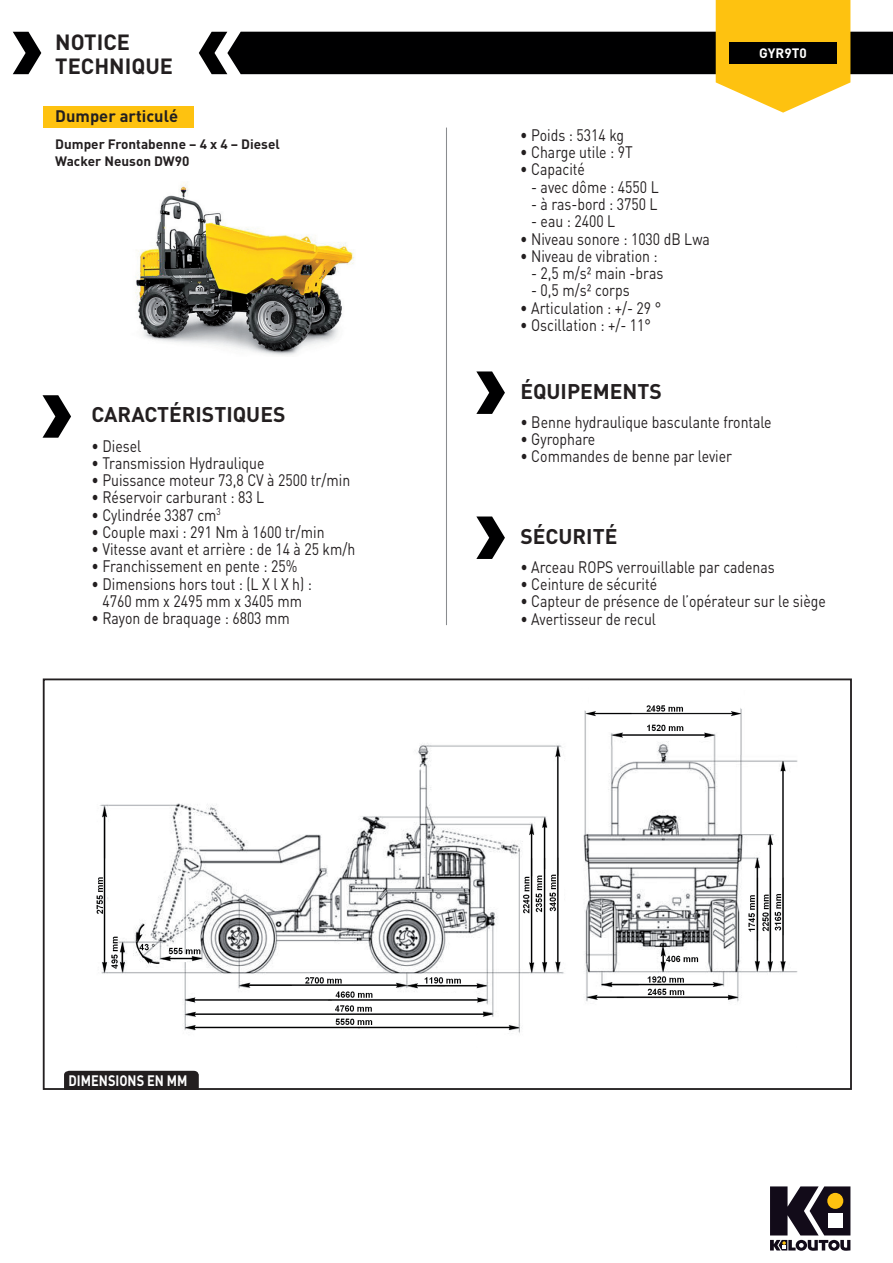
<style>
.page{position:relative;width:893px;height:1263px;background:#fff}
.page>*{position:absolute;margin:0;border:0;box-sizing:border-box;transform-origin:0 0}
.t1{font:700 21.75px/24.5px "DIN";color:#231f20}
.t2{font:700 21px "DIN";color:#231f20}
.t3{font:16.5px/17.2px "DIN";color:#231f20;text-align:center;scale:.85 1}
.t4{font:700 16.5px "DIN";color:#231f20}
.t5{font:700 15px "DIN";color:#fff;scale:.85 1}
.t6{font:700 13.5px/16.2px "DIN";color:#231f20}
.t7{font:700 13.5px "DIN";color:#fff}
</style>
<div class="page">
<img style="left:68px;top:705px;width:730px;height:366px">
<div style="left:43px;top:678px;width:809px;height:412px;border:2px solid #231f20"></div>
<svg style="left:13px;top:32px;width:28px;height:42px"></svg>
<svg style="left:199px;top:0;width:694px;height:113px"></svg>
<svg style="left:770px;top:1186px;width:80px;height:65px"></svg>
<div style="left:43px;top:106px;width:150px;height:22px;background:#fec210"></div>
<hr style="left:446px;top:128px;width:1px;height:497px;background:#8a8c8f">
<div style="left:729px;top:42px;width:108px;height:22px;background:#000001"></div>
<img style="left:135px;top:182px;width:219px;height:174px">
<svg style="left:43px;top:395px;width:28px;height:43px"></svg>
<svg style="left:476px;top:371px;width:29px;height:43px"></svg>
<svg style="left:476px;top:516px;width:29px;height:43px"></svg>
<div style="left:64px;top:1071px;width:135px;height:19px;background:#231f20"></div>
<h1 class="t1" style="left:55px;top:29px;width:119px">NOTICE<br>TECHNIQUE</h1>
<p class="t4" style="left:55px;top:105px;width:124px">Dumper articulé</p>
<p class="t6" style="left:55px;top:136px;width:226px">Dumper Frontabenne – 4 x 4 – Diesel<br>Wacker Neuson DW90</p>
<p class="t2" style="left:91px;top:401px;width:196px">CARACTÉRISTIQUES</p>
<p class="t3" style="left:91px;top:437px;width:60px">• Diesel</p>
<p class="t3" style="left:91px;top:454px;width:205px">• Transmission Hydraulique</p>
<p class="t3" style="left:91px;top:471px;width:306px">• Puissance moteur 73,8 CV à 2500 tr/min</p>
<p class="t3" style="left:91px;top:488px;width:205px">• Réservoir carburant : 83 L</p>
<p class="t3" style="left:91px;top:506px;width:154px">• Cylindrée 3387 cm<sup>3</sup></p>
<p class="t3" style="left:91px;top:523px;width:276px">• Couple maxi : 291 Nm à 1600 tr/min</p>
<p class="t3" style="left:91px;top:540px;width:312px">• Vitesse avant et arrière : de 14 à 25 km/h</p>
<p class="t3" style="left:91px;top:557px;width:244px">• Franchissement en pente : 25%</p>
<p class="t3" style="left:91px;top:575px;width:261px">• Dimensions hors tout : (L X l X h) :<br>4760 mm x 2495 mm x 3405 mm</p>
<p class="t3" style="left:91px;top:609px;width:235px">• Rayon de braquage : 6803 mm</p>
<p class="t3" style="left:520px;top:126px;width:124px">• Poids : 5314 kg</p>
<p class="t3" style="left:520px;top:143px;width:134px">• Charge utile : 9T</p>
<p class="t3" style="left:520px;top:161px;width:78px">• Capacité</p>
<p class="t3" style="left:531px;top:178px;width:152px">- avec dôme : 4550 L</p>
<p class="t3" style="left:531px;top:195px;width:150px">- à ras-bord : 3750 L</p>
<p class="t3" style="left:531px;top:212px;width:100px">- eau : 2400 L</p>
<p class="t3" style="left:520px;top:230px;width:225px">• Niveau sonore : 1030 dB Lwa</p>
<p class="t3" style="left:520px;top:247px;width:163px">• Niveau de vibration :</p>
<p class="t3" style="left:531px;top:264px;width:157px">- 2,5 m/s² main -bras</p>
<p class="t3" style="left:531px;top:281px;width:117px">- 0,5 m/s² corps</p>
<p class="t3" style="left:520px;top:299px;width:167px">• Articulation : +/- 29 °</p>
<p class="t3" style="left:520px;top:316px;width:155px">• Oscillation : +/- 11°</p>
<p class="t7" style="left:759px;top:45px;width:49px">GYR9T0</p>
<p class="t2" style="left:520px;top:377px;width:143px">ÉQUIPEMENTS</p>
<p class="t3" style="left:520px;top:413px;width:297px">• Benne hydraulique basculante frontale</p>
<p class="t3" style="left:520px;top:430px;width:90px">• Gyrophare</p>
<p class="t3" style="left:520px;top:447px;width:251px">• Commandes de benne par levier</p>
<p class="t2" style="left:520px;top:522px;width:98px">SÉCURITÉ</p>
<p class="t3" style="left:520px;top:558px;width:301px">• Arceau ROPS verrouillable par cadenas</p>
<p class="t3" style="left:520px;top:575px;width:163px">• Ceinture de sécurité</p>
<p class="t3" style="left:520px;top:592px;width:361px">• Capteur de présence de l’opérateur sur le siège</p>
<p class="t3" style="left:520px;top:610px;width:161px">• Avertisseur de recul</p>
<p class="t5" style="left:69px;top:1070px;width:142px">DIMENSIONS EN MM</p>
</div>
